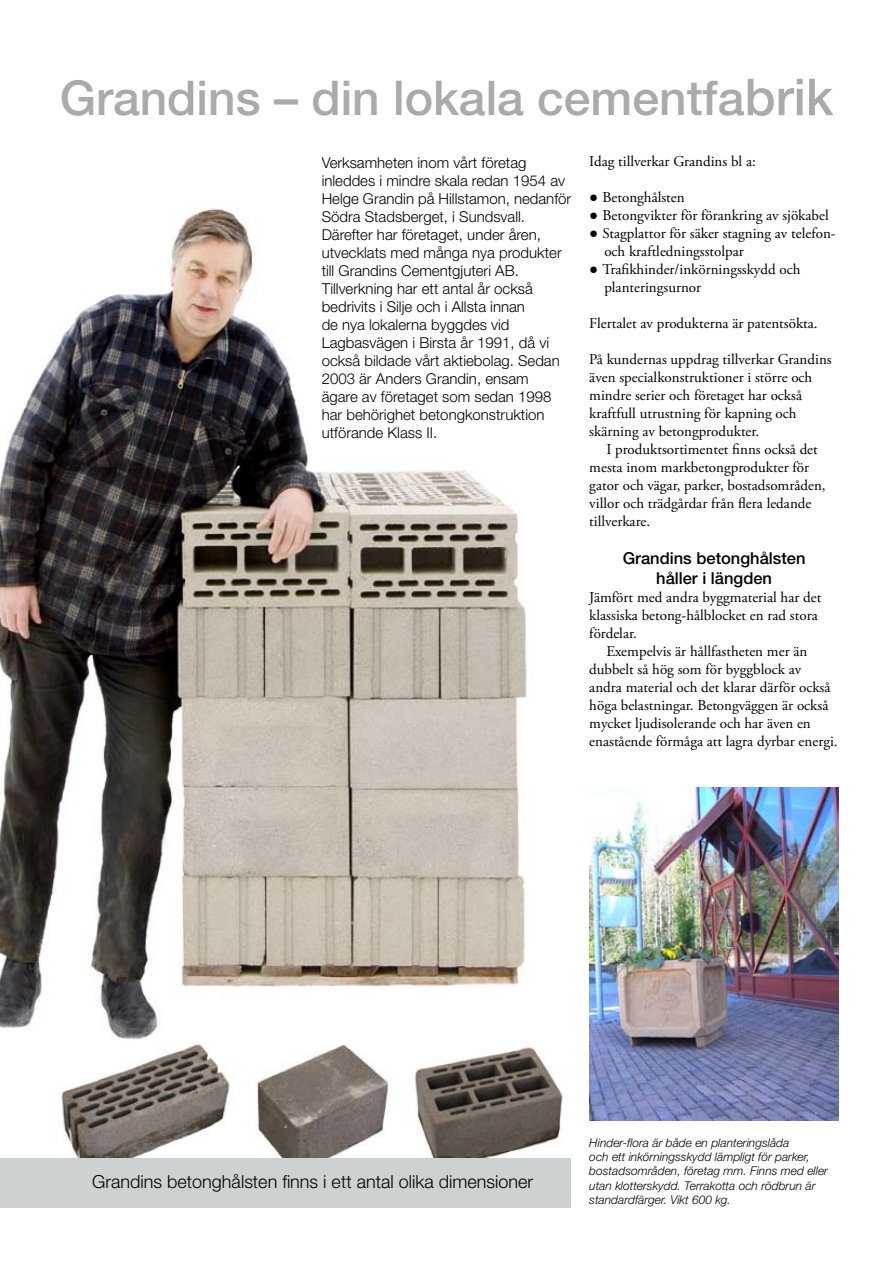
<style>
.page{position:relative;width:893px;height:1263px;background:#fff}
.page>*{position:absolute;margin:0;border:0;box-sizing:border-box;transform-origin:0 0}
.t1{font:500 48px "Helvetica Neue";color:#aaa}
.t2{font:300 18px "Helvetica Neue";color:#000}
.t3{font:500 16.5px/19.8px "Helvetica Neue";color:#000;text-align:center}
.t4{font:15px/18px "Adobe Garamond Pro";color:#000}
.t5{font:300 15px/18px "Helvetica Neue";color:#000}
.t6{font:italic 300 12px/14.4px "Helvetica Neue";color:#000}
.s1{font-size:51px}
.s2{font-family:"Arial"}
</style>
<div class="page">
<img style="left:589px;top:788px;width:250px;height:332px">
<img style="left:247px;top:1044px;width:150px;height:115px">
<img style="left:408px;top:1047px;width:163px;height:112px">
<img style="left:54px;top:1042px;width:181px;height:117px">
<div style="left:0;top:1159px;width:571px;height:49px;background:#ced1d2"></div>
<img style="left:0;top:208px;width:527px;height:832px">
<h1 class="t1" style="left:60px;top:70px;width:775px">Grandins – din lokala cementfa<span class="s1">brik</span></h1>
<p class="t5" style="left:322px;top:154px;width:251px">Verksamheten inom vårt företag inleddes i mindre skala redan 1954 av Helge Grandin på Hillstamon, nedanför Södra Stadsberget, i Sundsvall.<br>Därefter har företaget, under åren, utvecklats med många nya produkter till Grandins Cementgjuteri AB.<br>Tillverkning har ett antal år också bedrivits i Silje och i Allsta innan<br>de nya lokalerna byggdes vid Lagbasvägen i Birsta år 1991, då vi också bildade vårt aktiebolag. Sedan 2003 är Anders Grandin, ensam<br>ägare av företaget som sedan 1998 har behörighet betongkonstruktion utförande Klass II.</p>
<p class="t4" style="left:589px;top:153px;width:168px">Idag tillverkar Grandins bl a:</p>
<p class="t4" style="left:589px;top:189px;width:97px"><span class="s2">●</span> Betonghålsten</p>
<p class="t4" style="left:589px;top:207px;width:241px"><span class="s2">●</span> Betongvikter för förankring av sjökabel</p>
<p class="t4" style="left:604px;top:225px;width:233px;text-indent:-15px"><span class="s2">●</span> Stagplattor för säker stagning av telefon&shy;och kraftledningsstolpar</p>
<p class="t4" style="left:604px;top:261px;width:198px;text-indent:-15px"><span class="s2">●</span> Trafikhinder/inkörningsskydd och planteringsurnor</p>
<p class="t4" style="left:589px;top:315px;width:230px">Flertalet av produkterna är patentsökta.</p>
<p class="t4" style="left:589px;top:351px;width:244px">På kundernas uppdrag tillverkar Grandins även specialkonstruktioner i större och mindre serier och företaget har också kraftfull utrustning för kapning och skärning av betongprodukter.</p>
<p class="t4" style="left:589px;top:441px;width:238px;text-indent:17px">I produktsortimentet finns också det mesta inom markbetongprodukter för gator och vägar, parker, bostadsområden, villor och trädgårdar från flera ledande tillverkare.</p>
<p class="t3" style="left:623px;top:548px;width:184px">Grandins betonghålsten håller i längden</p>
<p class="t4" style="left:589px;top:588px;width:233px">Jämfört med andra byggmaterial har det klassiska betong-hålblocket en rad stora fördelar.</p>
<p class="t4" style="left:589px;top:642px;width:250px;text-indent:17px">Exempelvis är hållfastheten mer än dubbelt så hög som för byggblock av<br>andra material och det klarar därför också höga belastningar. Betongväggen är också mycket ljudisolerande och har även en enastående förmåga att lagra dyrbar energi.</p>
<p class="t2" style="left:92px;top:1170px;width:442px">Grandins betonghålsten finns i ett antal olika dimensioner</p>
<p class="t6" style="left:589px;top:1135px;width:240px">Hinder-flora är både en planteringslåda<br>och ett inkörningsskydd lämpligt för parker, bostadsområden, företag mm. Finns med eller utan klotterskydd. Terrakotta och rödbrun är standardfärger. Vikt 600 kg.</p>
</div>
